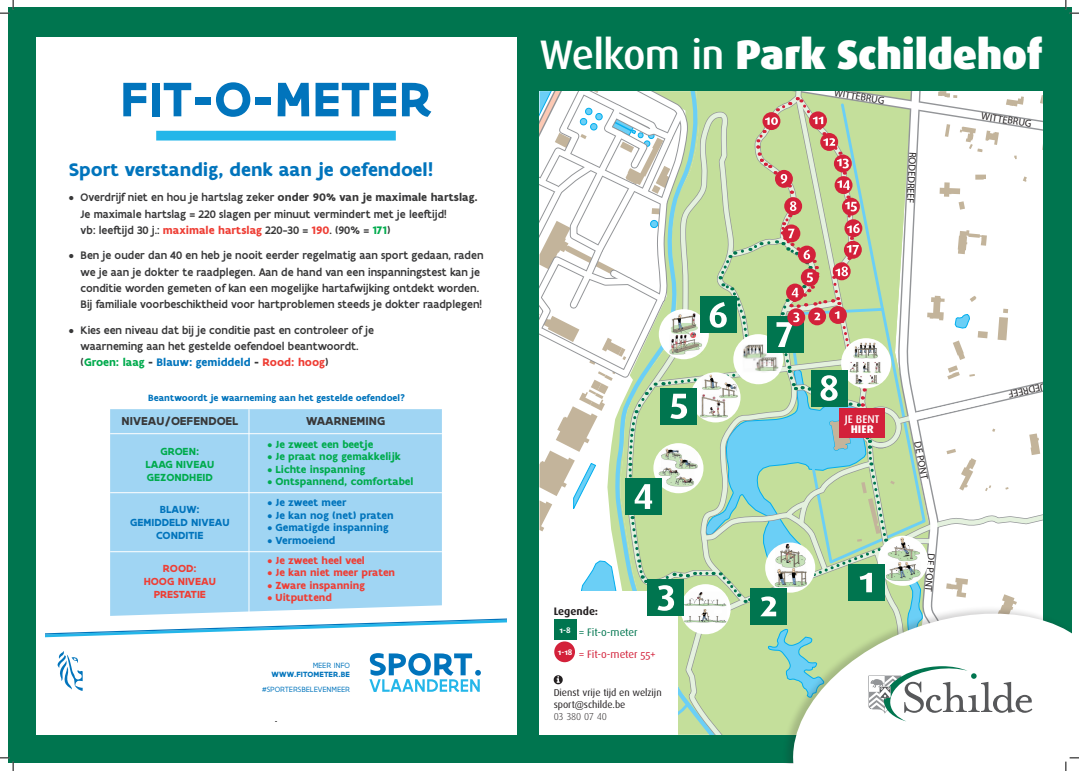
<style>
.page{position:relative;width:1079px;height:771px;background:#fff}
.page>*{position:absolute;margin:0;border:0;box-sizing:border-box;transform-origin:0 0}
.t1{font:700 52px "Flanders Art Sans";letter-spacing:.005em;color:#0174bc}
.t2{font:900 41.25px "Dax Pro";letter-spacing:-.01em;color:#fff}
.t3{font:700 19.5px "Flanders Art Sans";color:#0174bc}
.t4{font:700 12.38px "Flanders Art Sans";color:#383839}
.t5{font:500 11.69px/16.2px "Flanders Art Sans";color:#383839}
.t6{font:500 11.12px "Dax Pro";color:#fff}
.t7{font:800 11.12px "Dax Pro";color:#fff}
.t8{font:700 11.06px/13px "Flanders Art Sans";color:#00ab4d;text-align:center}
.t9{font:700 11.06px/13px "Flanders Art Sans";color:#0174bc;text-align:center}
.t10{font:700 11.06px/13px "Flanders Art Sans";color:#ee3e35;text-align:center}
.t11{font:10.88px "Dax Pro";letter-spacing:-.01em;color:#d3213a}
.t12{font:10.88px "Dax Pro";letter-spacing:-.01em;color:#00754f}
.t13{font:700 10.88px "Dax Pro";color:#231f20}
.t14{font:10.19px "Myriad Pro";color:#231f20}
.t15{font:10px/12px "Dax Pro";letter-spacing:-.005em;color:#231f20}
.t16{font:300 10px "Dax";letter-spacing:-.015em;color:#231f20}
.t17{font:700 9.75px "Flanders Art Sans";color:#0174bc}
.t18{font:8.12px "Flanders Art Sans";color:#0174bc}
.t19{font:700 8.12px "Flanders Art Sans";letter-spacing:.01em;color:#0174bc}
.t20{font:700 8.12px "Dax Pro";color:#fff}
.s1{font-weight:700}
.s2{font-weight:700;color:#ee3e35}
.s3{font-weight:700;color:#00ab4d}
.s4{font-weight:700;color:#0174bc}
.s5{font-weight:500}
</style>
<div class="page">
<div style="left:8px;top:8px;width:1063px;height:755px;background:#00754f"></div>
<div style="left:777px;top:620px;width:294px;height:143px;background:#fff"></div>
<div style="left:861px;top:658px;width:187px;height:76px;background:#fff"></div>
<div style="left:36px;top:37px;width:480px;height:697px;background:#fff"></div>
<div style="left:110px;top:409px;width:332px;height:206px;background:#a0d5f3"></div>
<hr style="left:110px;top:433px;width:332px;height:1px;background:#fff">
<hr style="left:110px;top:492px;width:332px;height:1px;background:#fff">
<hr style="left:110px;top:551px;width:332px;height:1px;background:#fff">
<hr style="left:248px;top:409px;width:1px;height:204px;background:#fff">
<div style="left:156px;top:131px;width:240px;height:9px;background:#24b6e9"></div>
<svg style="left:46px;top:618px;width:460px;height:20px"></svg>
<svg style="left:369px;top:653px;width:112px;height:38px"></svg>
<svg style="left:57px;top:651px;width:26px;height:39px"></svg>
<svg style="left:539px;top:91px;width:504px;height:643px;background:#d5e4cf"></svg>
<div style="left:839px;top:408px;width:46px;height:30px;background:#d3213a"></div>
<div style="left:554px;top:641px;width:21px;height:21px;background:#d3213a;border-radius:50%"></div>
<div style="left:553px;top:619px;width:23px;height:20px;background:#00754f"></div>
<svg style="left:0;top:0;width:14px;height:14px"></svg>
<svg style="left:0;top:757px;width:14px;height:13px"></svg>
<svg style="left:1065px;top:0;width:14px;height:14px"></svg>
<svg style="left:1065px;top:757px;width:14px;height:13px"></svg>
<h1 class="t1" style="left:120px;top:66px;width:313px">FIT-O-METER</h1>
<h3 class="t3" style="left:69px;top:157px;width:366px">Sport verstandig, denk aan je oefendoel!</h3>
<p class="t5" style="left:81px;top:189px;width:399px;text-indent:-12px">• Overdrijf niet en hou je hartslag zeker <span class="s1">onder 90% van je maximale hartslag.<br></span>Je maximale hartslag = 220 slagen per minuut vermindert met je leeftijd!<br>vb: leeftijd 30 j.: <span class="s2">maximale hartslag</span> 220-30 = <span class="s2">190</span>. (90% = <span class="s3">171</span>)</p>
<p class="t5" style="left:81px;top:247px;width:404px;text-indent:-12px">• Ben je ouder dan 40 en heb je nooit eerder regelmatig aan sport gedaan, raden we je aan je dokter te raadplegen. Aan de hand van een inspanningstest kan je conditie worden gemeten of kan een mogelijke hartafwijking ontdekt worden.<br>Bij familiale voorbeschiktheid voor hartproblemen steeds je dokter raadplegen!</p>
<p class="t5" style="left:81px;top:322px;width:295px;text-indent:-12px">• Kies een niveau dat bij je conditie past en controleer of je waarneming aan het gestelde oefendoel beantwoordt. (<span class="s3">Groen: laag</span> <span class="s1">-</span> <span class="s4">Blauw: gemiddeld</span> <span class="s1">-</span> <span class="s2">Rood: hoog</span>)</p>
<p class="t17" style="left:148px;top:391px;width:258px">Beantwoordt je waarneming aan het gestelde oefendoel?</p>
<p class="t4" style="left:121px;top:413px;width:118px">NIVEAU/OEFENDOEL</p>
<p class="t4" style="left:306px;top:413px;width:80px">WAARNEMING</p>
<p class="t8" style="left:267px;top:437px;width:107px">• Je zweet een beetje</p>
<p class="t8" style="left:267px;top:450px;width:135px">• Je praat nog gemakkelijk</p>
<p class="t8" style="left:267px;top:462px;width:99px">• Lichte inspanning</p>
<p class="t8" style="left:267px;top:474px;width:147px">• Ontspannend, comfortabel</p>
<p class="t9" style="left:130px;top:503px;width:101px">BLAUW:<br>GEMIDDELD NIVEAU<br>CONDITIE</p>
<p class="t8" style="left:145px;top:444px;width:70px">GROEN:<br>LAAG NIVEAU<br>GEZONDHEID</p>
<p class="t9" style="left:267px;top:496px;width:81px">• Je zweet meer</p>
<p class="t9" style="left:267px;top:508px;width:128px">• Je kan nog (net) praten</p>
<p class="t9" style="left:267px;top:521px;width:123px">• Gematigde inspanning</p>
<p class="t9" style="left:267px;top:533px;width:70px">• Vermoeiend</p>
<p class="t10" style="left:144px;top:561px;width:74px">ROOD:<br>HOOG NIVEAU<br>PRESTATIE</p>
<p class="t10" style="left:267px;top:554px;width:99px">• Je zweet heel veel</p>
<p class="t10" style="left:267px;top:566px;width:129px">• Je kan niet meer praten</p>
<p class="t10" style="left:267px;top:578px;width:99px">• Zware inspanning</p>
<p class="t10" style="left:267px;top:591px;width:66px">• Uitputtend</p>
<p class="t18" style="left:313px;top:659px;width:39px">MEER INFO</p>
<p class="t19" style="left:272px;top:669px;width:80px">WWW.FITOMETER.BE</p>
<p class="t18" style="left:262px;top:684px;width:89px">#SPORTERSBELEVENMEER</p>
<h2 class="t2" style="left:539px;top:27px;width:505px"><span class="s5">Welkom in</span> Park Schildehof</h2>
<p class="t13" style="left:553px;top:603px;width:46px">Legende:</p>
<p class="t12" style="left:578px;top:625px;width:60px">= Fit-o-meter</p>
<p class="t11" style="left:578px;top:647px;width:79px">= Fit-o-meter 55+</p>
<p class="t15" style="left:553px;top:686px;width:109px">Dienst vrije tijd en welzijn sport@schilde.be</p>
<p class="t16" style="left:553px;top:711px;width:55px">03 380 07 40</p>
<p class="t20" style="left:559px;top:624px;width:12px">1-8</p>
<p class="t20" style="left:558px;top:646px;width:16px">1-18</p>
<p class="t14" style="left:835px;top:86px;width:52px;rotate:9deg">WITTEBRUG</p>
<p class="t14" style="left:919px;top:152px;width:53px;rotate:93deg">RODEDREEF</p>
<p class="t14" style="left:982px;top:110px;width:52px;rotate:9deg">WITTEBRUG</p>
<p class="t6" style="left:845px;top:411px;width:36px">JE BENT</p>
<p class="t7" style="left:850px;top:421px;width:25px">HIER</p>
<p class="t14" style="left:923px;top:440px;width:40px;rotate:79deg">DE PONT</p>
<p class="t14" style="left:938px;top:554px;width:40px;rotate:95deg">DE PONT</p>
<p class="t14" style="left:1078px;top:385px;width:71px;rotate:167deg">LEB VEL U DE EER F</p>
</div>
